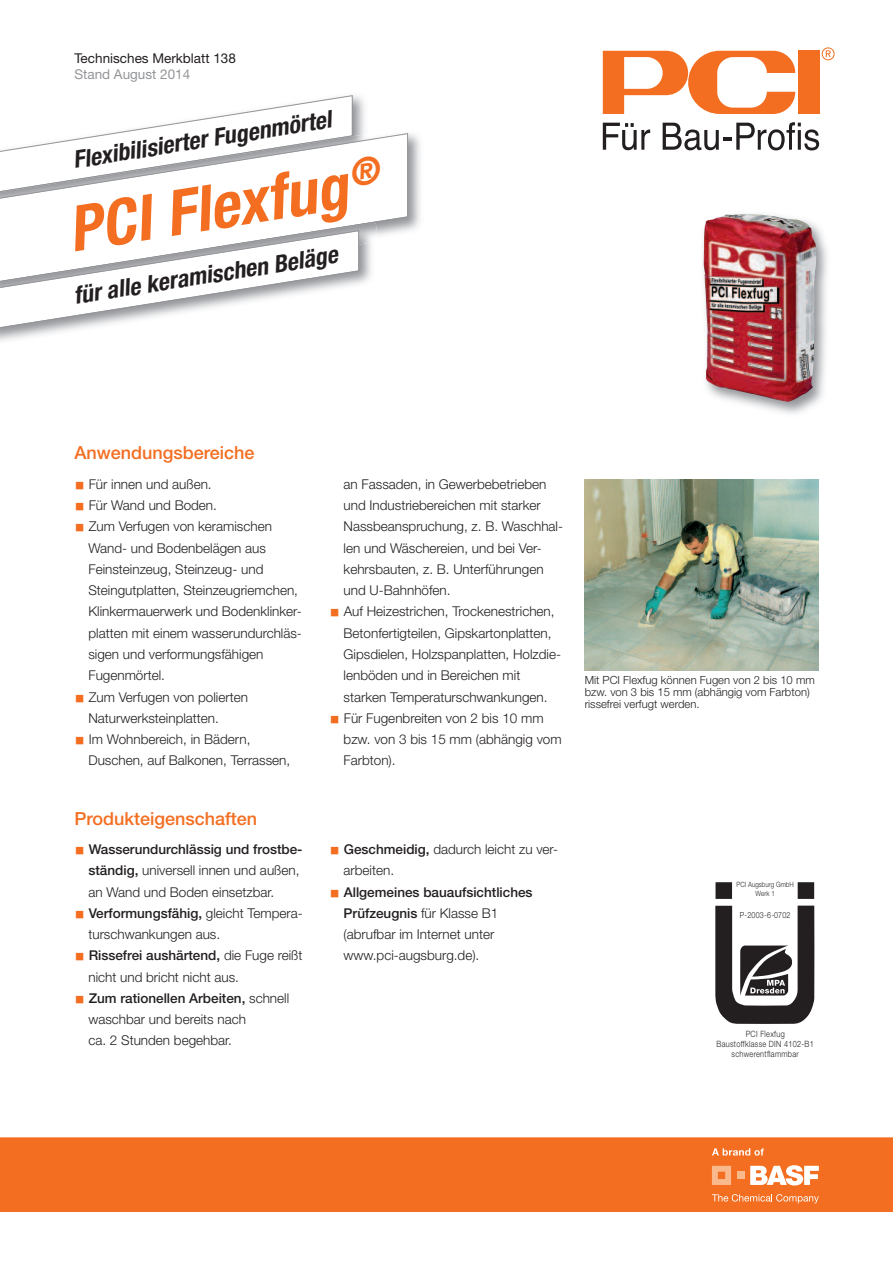
<style>
.page{position:relative;width:893px;height:1263px;background:#fff}
.page>*{position:absolute;margin:0;border:0;box-sizing:border-box;transform-origin:0 0}
.t1{font:italic 700 condensed 63px "Helvetica Neue LT Pro";color:#f36e21}
.t2{font:italic 700 condensed 24px "Helvetica Neue LT Pro";color:#231f20}
.t3{font:500 18px "Helvetica Neue LT Pro";color:#f36e21}
.t4{font:300 13.5px/21.3px "Helvetica Neue LT Pro";color:#231f20}
.t5{font:13.5px "Helvetica Neue LT Pro";color:#231f20}
.t6{font:13.5px "Helvetica Neue LT Pro";color:#939598}
.t7{font:300 11.25px/12px "Helvetica Neue LT Pro";color:#231f20}
.t8{font:300 8.7px/10.4px "Helvetica Neue";letter-spacing:.04em;color:#231f20;text-align:center;scale:.85 1}
.t9{font:300 8.4px "Helvetica Neue";letter-spacing:.03em;color:#231f20;scale:.85 1}
.t10{font:300 7.2px/8.7px "Helvetica Neue";letter-spacing:.01em;color:#231f20;text-align:center;scale:.85 1}
.s1{font-family:"Li Gothic Med";font-weight:400;font-size:10.5px;color:#f36e21}
.s2{font-weight:500}
</style>
<div class="page">
<div style="left:798px;top:51px;width:21px;height:63px;background:#f36e21"></div>
<svg style="left:603px;top:51px;width:192px;height:63px"></svg>
<svg style="left:603px;top:123px;width:47px;height:27px"></svg>
<svg style="left:663px;top:122px;width:156px;height:28px"></svg>
<svg style="left:822px;top:47px;width:13px;height:13px"></svg>
<img style="left:353px;top:95px;width:12px;height:30px">
<svg style="left:164px;top:95px;width:189px;height:30px"></svg>
<img style="left:120px;top:125px;width:300px;height:106px">
<svg style="left:1px;top:133px;width:407px;height:103px"></svg>
<img style="left:703px;top:221px;width:124px;height:193px">
<img style="left:706px;top:214px;width:110px;height:188px">
<div style="left:0;top:1137px;width:893px;height:75px;background:#f36e21"></div>
<svg style="left:712px;top:1194px;width:107px;height:9px"></svg>
<svg style="left:750px;top:1165px;width:69px;height:20px"></svg>
<svg style="left:712px;top:1166px;width:19px;height:19px"></svg>
<div style="left:737px;top:1172px;width:7px;height:7px;background:#fab98c"></div>
<svg style="left:712px;top:1148px;width:52px;height:7px"></svg>
<div style="left:715px;top:882px;width:17px;height:17px;background:#231f20"></div>
<div style="left:798px;top:882px;width:16px;height:17px;background:#231f20"></div>
<svg style="left:715px;top:890px;width:99px;height:134px"></svg>
<img style="left:1px;top:222px;width:375px;height:61px">
<svg style="left:1px;top:230px;width:358px;height:100px"></svg>
<img style="left:585px;top:479px;width:233px;height:191px">
<p class="t5" style="left:74px;top:53px;width:163px">Technisches Merkblatt 138</p>
<p class="t6" style="left:74px;top:69px;width:117px">Stand August 2014</p>
<h2 class="t2" style="left:72px;top:151px;width:263px;rotate:-9deg">Flexibilisierter Fugenmörtel</h2>
<h1 class="t1" style="left:65px;top:207px;width:317px;rotate:-9deg">PCI Flexfug<sup>®</sup></h1>
<h2 class="t2" style="left:72px;top:287px;width:268px;rotate:-9deg">für alle keramischen Beläge</h2>
<h3 class="t3" style="left:74px;top:446px;width:182px">Anwendungsbereiche</h3>
<p class="t4" style="left:74px;top:475px;width:139px"><span class="s1">■</span> Für innen und außen.</p>
<p class="t4" style="left:74px;top:496px;width:144px"><span class="s1">■</span> Für Wand und Boden.</p>
<p class="t4" style="left:88px;top:517px;width:215px;text-indent:-14px"><span class="s1">■</span> Zum Verfugen von keramischen<br>Wand- und Bodenbelägen aus<br>Feinsteinzeug, Steinzeug- und<br>Steingutplatten, Steinzeugriemchen,<br>Klinkermauerwerk und Bodenklinker&shy;platten mit einem wasserundurchläs&shy;sigen und verformungsfähigen<br>Fugenmörtel.</p>
<p class="t4" style="left:88px;top:687px;width:161px;text-indent:-14px"><span class="s1">■</span> Zum Verfugen von polierten<br>Naturwerksteinplatten.</p>
<p class="t4" style="left:88px;top:730px;width:203px;text-indent:-14px"><span class="s1">■</span> Im Wohnbereich, in Bädern,<br>Duschen, auf Balkonen, Terrassen,</p>
<h3 class="t3" style="left:74px;top:812px;width:184px">Produkteigenschaften</h3>
<p class="t4" style="left:88px;top:840px;width:216px;text-indent:-14px"><span class="s1">■</span> <span class="s2">Wasserundurchlässig und frostbe&shy;ständig,</span> universell innen und außen, an Wand und Boden einsetzbar.</p>
<p class="t4" style="left:88px;top:904px;width:216px;text-indent:-14px"><span class="s1">■</span> <span class="s2">Verformungsfähig,</span> gleicht Tempera&shy;turschwankungen aus.</p>
<p class="t4" style="left:88px;top:946px;width:216px;text-indent:-14px"><span class="s1">■</span> <span class="s2">Rissefrei aushärtend,</span> die Fuge reißt nicht und bricht nicht aus.</p>
<p class="t4" style="left:88px;top:989px;width:202px;text-indent:-14px"><span class="s1">■</span> <span class="s2">Zum rationellen Arbeiten,</span> schnell waschbar und bereits nach<br>ca. 2 Stunden begehbar.</p>
<p class="t4" style="left:344px;top:475px;width:221px">an Fassaden, in Gewerbebetrieben und Industriebereichen mit starker<br>Nassbeanspruchung, z. B. Waschhal&shy;len und Wäschereien, und bei Ver&shy;kehrsbauten, z. B. Unterführungen und U-Bahnhöfen.</p>
<p class="t4" style="left:344px;top:602px;width:219px;text-indent:-14px"><span class="s1">■</span> Auf Heizestrichen, Trockenestrichen, Betonfertigteilen, Gipskartonplatten, Gipsdielen, Holzspanplatten, Holzdie&shy;lenböden und in Bereichen mit starken Temperaturschwankungen.</p>
<p class="t4" style="left:344px;top:709px;width:220px;text-indent:-14px"><span class="s1">■</span> Für Fugenbreiten von 2 bis 10 mm bzw. von 3 bis 15 mm (abhängig vom<br>Farbton).</p>
<p class="t7" style="left:585px;top:675px;width:232px">Mit PCI Flexfug können Fugen von 2 bis 10 mm bzw. von 3 bis 15 mm (abhängig vom Farbton) rissefrei verfugt werden.</p>
<p class="t4" style="left:344px;top:840px;width:216px;text-indent:-14px"><span class="s1">■</span> <span class="s2">Geschmeidig,</span> dadurch leicht zu ver&shy;arbeiten.</p>
<p class="t4" style="left:344px;top:882px;width:191px;text-indent:-14px"><span class="s1">■</span> <span class="s2">Allgemeines bauaufsichtliches<br>Prüfzeugnis</span> für Klasse B1 (abrufbar im Internet unter www.pci-augsburg.de).</p>
<p class="t10" style="left:736px;top:881px;width:69px">PCI Augsburg GmbH<br>Werk 1</p>
<p class="t9" style="left:740px;top:911px;width:61px">P-2003-6-0702</p>
<p class="t8" style="left:716px;top:1029px;width:116px">PCI Flexfug<br>Baustoffklasse DIN 4102-B1 schwerentflammbar</p>
</div>
